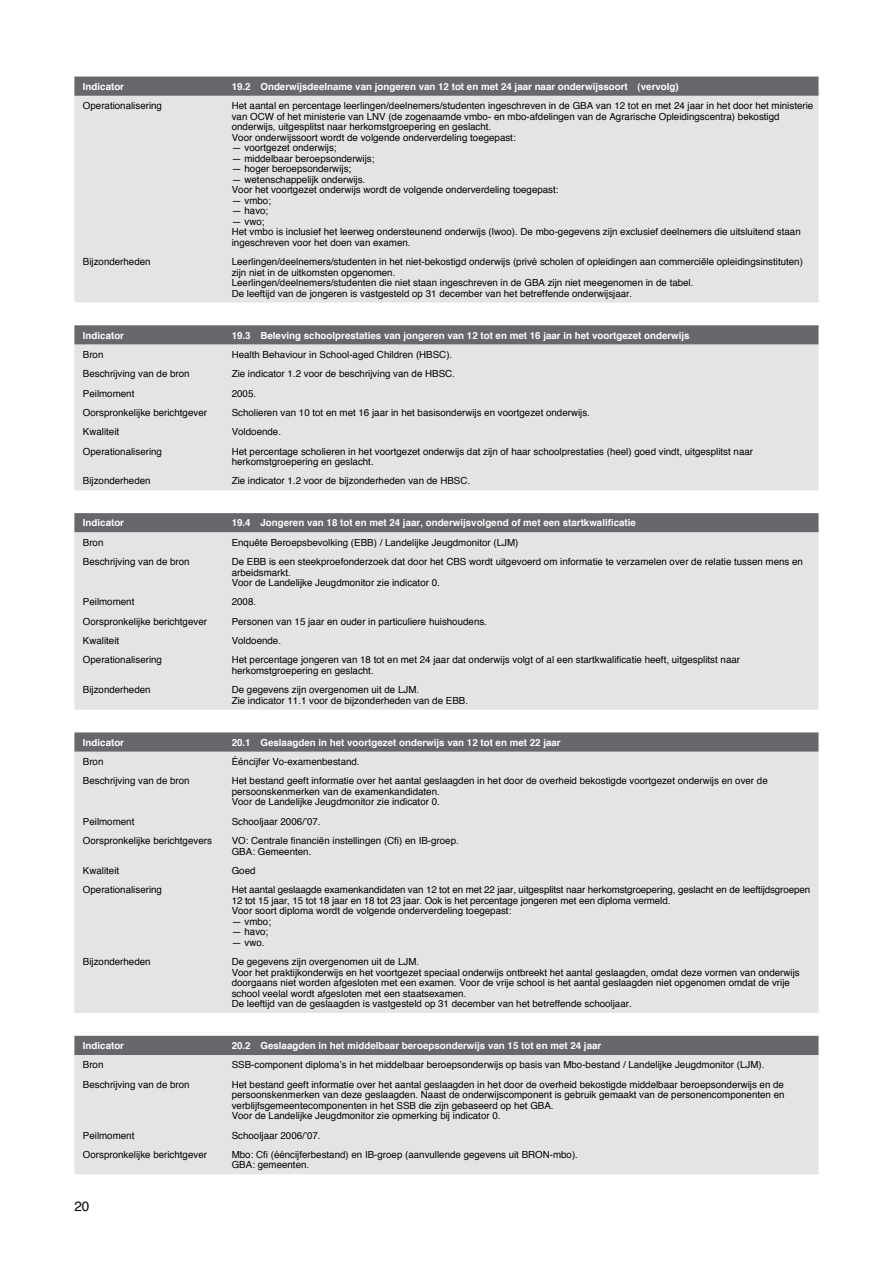
<style>
.page{position:relative;width:893px;height:1263px;background:#fff}
.page>*{position:absolute;margin:0;border:0;box-sizing:border-box;transform-origin:0 0}
.t1{font:13.5px "Helvetica";color:#000}
.t2{font:9.75px/10.5px "Helvetica";color:#000}
.t3{font:700 9.75px "Helvetica";color:#fff}
</style>
<div class="page">
<div style="left:74px;top:77px;width:745px;height:19px;background:#68676c"></div>
<div style="left:74px;top:96px;width:745px;height:206px;background:#e3e4e6"></div>
<svg style="left:74px;top:325px;width:745px;height:20px;background:#6e6d72"></svg>
<div style="left:74px;top:345px;width:745px;height:145px;background:#e3e4e6"></div>
<div style="left:74px;top:513px;width:745px;height:19px;background:#68676c"></div>
<div style="left:74px;top:532px;width:745px;height:178px;background:#e3e4e6"></div>
<svg style="left:74px;top:732px;width:745px;height:20px;background:#6e6d72"></svg>
<div style="left:74px;top:752px;width:745px;height:261px;background:#e3e4e6"></div>
<div style="left:74px;top:1036px;width:745px;height:19px;background:#68676c"></div>
<div style="left:74px;top:1055px;width:745px;height:119px;background:#e3e4e6"></div>
<p class="t3" style="left:83px;top:79px;width:43px">Indicator</p>
<p class="t3" style="left:232px;top:79px;width:449px">19.2 Onderwijsdeelname van jongeren van 12 tot en met 24 jaar naar onderwijssoort (vervolg)</p>
<p class="t2" style="left:83px;top:101px;width:81px">Operationalisering</p>
<p class="t2" style="left:232px;top:101px;width:583px">Het aantal en percentage leerlingen/deelnemers/studenten ingeschreven in de GBA van 12 tot en met 24 jaar in het door het ministerie van OCW of het ministerie van LNV (de zogenaamde vmbo- en mbo-afdelingen van de Agrarische Opleidingscentra) bekostigd onderwijs, uitgesplitst naar herkomstgroepering en geslacht.<br>Voor onderwijssoort wordt de volgende onderverdeling toegepast:</p>
<p class="t2" style="left:232px;top:143px;width:106px">— voortgezet onderwijs;</p>
<p class="t2" style="left:232px;top:153px;width:144px">— middelbaar beroepsonderwijs;</p>
<p class="t2" style="left:232px;top:164px;width:121px">— hoger beroepsonderwijs;</p>
<p class="t2" style="left:232px;top:174px;width:328px">— wetenschappelijk onderwijs.<br>Voor het voortgezet onderwijs wordt de volgende onderverdeling toegepast:</p>
<p class="t2" style="left:232px;top:195px;width:41px">— vmbo;</p>
<p class="t2" style="left:232px;top:206px;width:38px">— havo;</p>
<p class="t2" style="left:232px;top:216px;width:570px">— vwo;<br>Het vmbo is inclusief het leerweg ondersteunend onderwijs (lwoo). De mbo-gegevens zijn exclusief deelnemers die uitsluitend staan ingeschreven voor het doen van examen.</p>
<p class="t2" style="left:83px;top:257px;width:69px">Bijzonderheden</p>
<p class="t2" style="left:232px;top:257px;width:573px">Leerlingen/deelnemers/studenten in het niet-bekostigd onderwijs (privé scholen of opleidingen aan commerciële opleidingsinstituten) zijn niet in de uitkomsten opgenomen.<br>Leerlingen/deelnemers/studenten die niet staan ingeschreven in de GBA zijn niet meegenomen in de tabel.<br>De leeftijd van de jongeren is vastgesteld op 31 december van het betreffende onderwijsjaar.</p>
<p class="t3" style="left:83px;top:327px;width:43px">Indicator</p>
<p class="t3" style="left:232px;top:327px;width:459px">19.3 Beleving schoolprestaties van jongeren van 12 tot en met 16 jaar in het voortgezet onderwijs</p>
<p class="t2" style="left:83px;top:350px;width:22px">Bron</p>
<p class="t2" style="left:232px;top:350px;width:222px">Health Behaviour in School-aged Children (HBSC).</p>
<p class="t2" style="left:83px;top:369px;width:108px">Beschrijving van de bron</p>
<p class="t2" style="left:232px;top:369px;width:225px">Zie indicator 1.2 voor de beschrijving van de HBSC.</p>
<p class="t2" style="left:83px;top:388px;width:53px">Peilmoment</p>
<p class="t2" style="left:232px;top:388px;width:26px">2005.</p>
<p class="t2" style="left:83px;top:407px;width:126px">Oorspronkelijke berichtgever</p>
<p class="t2" style="left:232px;top:407px;width:360px">Scholieren van 10 tot en met 16 jaar in het basisonderwijs en voortgezet onderwijs.</p>
<p class="t2" style="left:83px;top:427px;width:38px">Kwaliteit</p>
<p class="t2" style="left:232px;top:427px;width:51px">Voldoende.</p>
<p class="t2" style="left:83px;top:446px;width:81px">Operationalisering</p>
<p class="t2" style="left:232px;top:446px;width:523px">Het percentage scholieren in het voortgezet onderwijs dat zijn of haar schoolprestaties (heel) goed vindt, uitgesplitst naar herkomstgroepering en geslacht.</p>
<p class="t2" style="left:83px;top:476px;width:69px">Bijzonderheden</p>
<p class="t2" style="left:232px;top:476px;width:240px">Zie indicator 1.2 voor de bijzonderheden van de HBSC.</p>
<p class="t3" style="left:83px;top:515px;width:43px">Indicator</p>
<p class="t3" style="left:232px;top:515px;width:406px">19.4 Jongeren van 18 tot en met 24 jaar, onderwijsvolgend of met een startkwalificatie</p>
<p class="t2" style="left:83px;top:537px;width:22px">Bron</p>
<p class="t2" style="left:232px;top:537px;width:288px">Enquête Beroepsbevolking (EBB) / Landelijke Jeugdmonitor (LJM)</p>
<p class="t2" style="left:83px;top:557px;width:108px">Beschrijving van de bron</p>
<p class="t2" style="left:232px;top:557px;width:573px">De EBB is een steekproefonderzoek dat door het CBS wordt uitgevoerd om informatie te verzamelen over de relatie tussen mens en arbeidsmarkt.<br>Voor de Landelijke Jeugdmonitor zie indicator 0.</p>
<p class="t2" style="left:83px;top:597px;width:53px">Peilmoment</p>
<p class="t2" style="left:232px;top:597px;width:26px">2008.</p>
<p class="t2" style="left:83px;top:616px;width:126px">Oorspronkelijke berichtgever</p>
<p class="t2" style="left:232px;top:616px;width:257px">Personen van 15 jaar en ouder in particuliere huishoudens.</p>
<p class="t2" style="left:83px;top:636px;width:38px">Kwaliteit</p>
<p class="t2" style="left:232px;top:636px;width:51px">Voldoende.</p>
<p class="t2" style="left:83px;top:655px;width:81px">Operationalisering</p>
<p class="t2" style="left:232px;top:655px;width:510px">Het percentage jongeren van 18 tot en met 24 jaar dat onderwijs volgt of al een startkwalificatie heeft, uitgesplitst naar herkomstgroepering en geslacht.</p>
<p class="t2" style="left:83px;top:685px;width:69px">Bijzonderheden</p>
<p class="t2" style="left:232px;top:685px;width:238px">De gegevens zijn overgenomen uit de LJM.<br>Zie indicator 11.1 voor de bijzonderheden van de EBB.</p>
<p class="t3" style="left:83px;top:734px;width:43px">Indicator</p>
<p class="t3" style="left:232px;top:734px;width:330px">20.1 Geslaagden in het voortgezet onderwijs van 12 tot en met 22 jaar</p>
<p class="t2" style="left:83px;top:757px;width:22px">Bron</p>
<p class="t2" style="left:232px;top:757px;width:129px">Ééncijfer Vo-examenbestand.</p>
<p class="t2" style="left:83px;top:776px;width:108px">Beschrijving van de bron</p>
<p class="t2" style="left:232px;top:776px;width:537px">Het bestand geeft informatie over het aantal geslaagden in het door de overheid bekostigde voortgezet onderwijs en over de persoonskenmerken van de examenkandidaten.<br>Voor de Landelijke Jeugdmonitor zie indicator 0.</p>
<p class="t2" style="left:83px;top:816px;width:53px">Peilmoment</p>
<p class="t2" style="left:232px;top:816px;width:90px">Schooljaar 2006/’07.</p>
<p class="t2" style="left:83px;top:836px;width:130px">Oorspronkelijke berichtgevers</p>
<p class="t2" style="left:232px;top:836px;width:229px">VO: Centrale financiën instellingen (Cfi) en IB-groep.<br>GBA: Gemeenten.</p>
<p class="t2" style="left:83px;top:865px;width:38px">Kwaliteit</p>
<p class="t2" style="left:232px;top:865px;width:25px">Goed</p>
<p class="t2" style="left:83px;top:885px;width:81px">Operationalisering</p>
<p class="t2" style="left:232px;top:885px;width:580px">Het aantal geslaagde examenkandidaten van 12 tot en met 22 jaar, uitgesplitst naar herkomstgroepering, geslacht en de leeftijdsgroepen<br>12 tot 15 jaar, 15 tot 18 jaar en 18 tot 23 jaar. Ook is het percentage jongeren met een diploma vermeld.<br>Voor soort diploma wordt de volgende onderverdeling toegepast:</p>
<p class="t2" style="left:232px;top:916px;width:41px">— vmbo;</p>
<p class="t2" style="left:232px;top:927px;width:38px">— havo;</p>
<p class="t2" style="left:232px;top:937px;width:34px">— vwo.</p>
<p class="t2" style="left:83px;top:957px;width:69px">Bijzonderheden</p>
<p class="t2" style="left:232px;top:957px;width:569px">De gegevens zijn overgenomen uit de LJM.<br>Voor het praktijkonderwijs en het voortgezet speciaal onderwijs ontbreekt het aantal geslaagden, omdat deze vormen van onderwijs doorgaans niet worden afgesloten met een examen. Voor de vrije school is het aantal geslaagden niet opgenomen omdat de vrije school veelal wordt afgesloten met een staatsexamen.<br>De leeftijd van de geslaagden is vastgesteld op 31 december van het betreffende schooljaar.</p>
<p class="t3" style="left:83px;top:1038px;width:43px">Indicator</p>
<p class="t3" style="left:232px;top:1038px;width:371px">20.2 Geslaagden in het middelbaar beroepsonderwijs van 15 tot en met 24 jaar</p>
<p class="t2" style="left:83px;top:1060px;width:22px">Bron</p>
<p class="t2" style="left:232px;top:1060px;width:534px">SSB-component diploma’s in het middelbaar beroepsonderwijs op basis van Mbo-bestand / Landelijke Jeugdmonitor (LJM).</p>
<p class="t2" style="left:83px;top:1079px;width:108px">Beschrijving van de bron</p>
<p class="t2" style="left:232px;top:1079px;width:554px">Het bestand geeft informatie over het aantal geslaagden in het door de overheid bekostigde middelbaar beroepsonderwijs en de persoonskenmerken van deze geslaagden. Naast de onderwijscomponent is gebruik gemaakt van de personencomponenten en verblijfsgemeentecomponenten in het SSB die zijn gebaseerd op het GBA.<br>Voor de Landelijke Jeugdmonitor zie opmerking bij indicator 0.</p>
<p class="t2" style="left:83px;top:1130px;width:53px">Peilmoment</p>
<p class="t2" style="left:232px;top:1130px;width:90px">Schooljaar 2006/’07.</p>
<p class="t2" style="left:83px;top:1149px;width:126px">Oorspronkelijke berichtgever</p>
<p class="t2" style="left:232px;top:1149px;width:348px">Mbo: Cfi (ééncijferbestand) en IB-groep (aanvullende gegevens uit BRON-mbo).<br>GBA: gemeenten.</p>
<h1 class="t1" style="left:74px;top:1195px;width:17px">20</h1>
</div>
